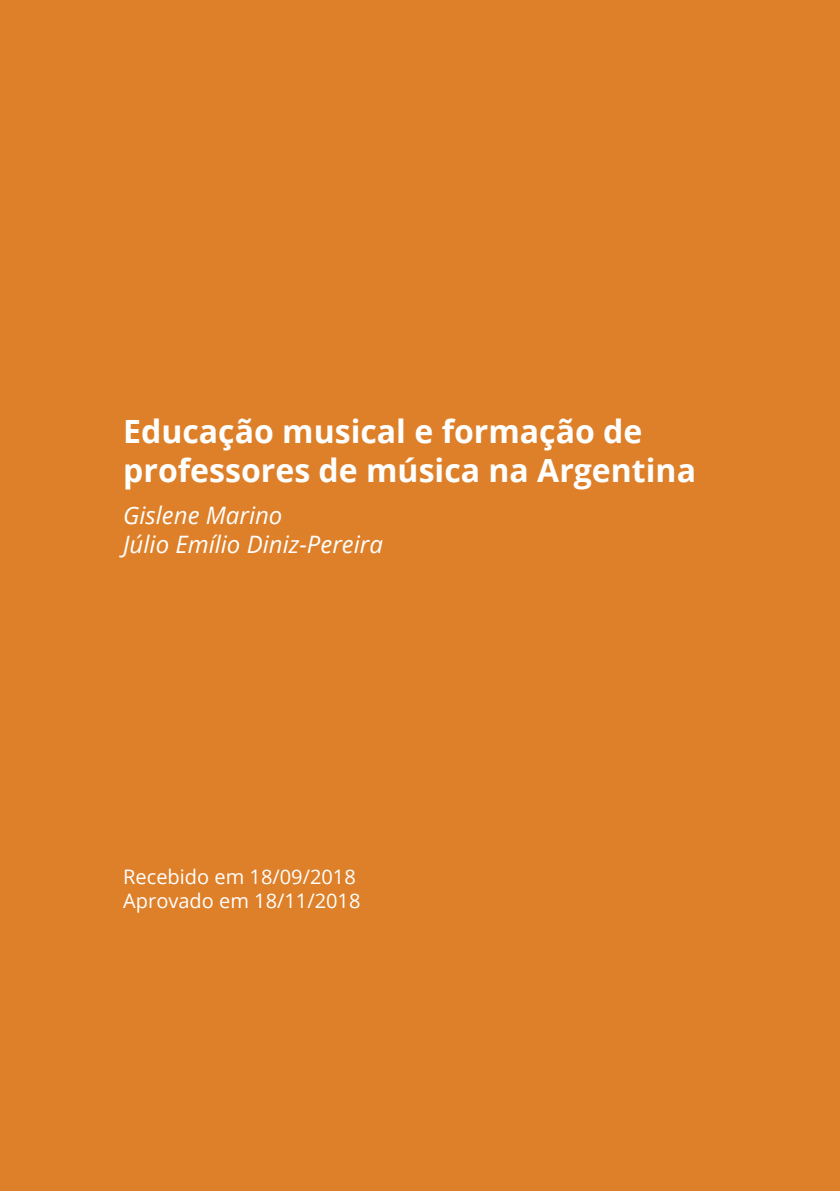
<style>
.page{position:relative;width:840px;height:1191px;background:#fff}
.page>*{position:absolute;margin:0;border:0;box-sizing:border-box;transform-origin:0 0}
.t1{font:700 32px/38.4px "Open Sans";color:#fff}
.t2{font:italic 24px/28.8px "Open Sans";color:#fff}
.t3{font:20px/24px "Open Sans";color:#fff}
</style>
<div class="page">
<div style="left:0;top:0;width:839px;height:1191px;background:#de8029"></div>
<p class="t1" style="left:123px;top:411px;width:574px">Educação musical e formação de professores de música na Argentina</p>
<p class="t2" style="left:123px;top:500px;width:261px">Gislene Marino<br>Júlio Emílio Diniz-Pereira</p>
<p class="t3" style="left:123px;top:863px;width:239px">Recebido em 18/09/2018<br>Aprovado em 18/11/2018</p>
</div>
